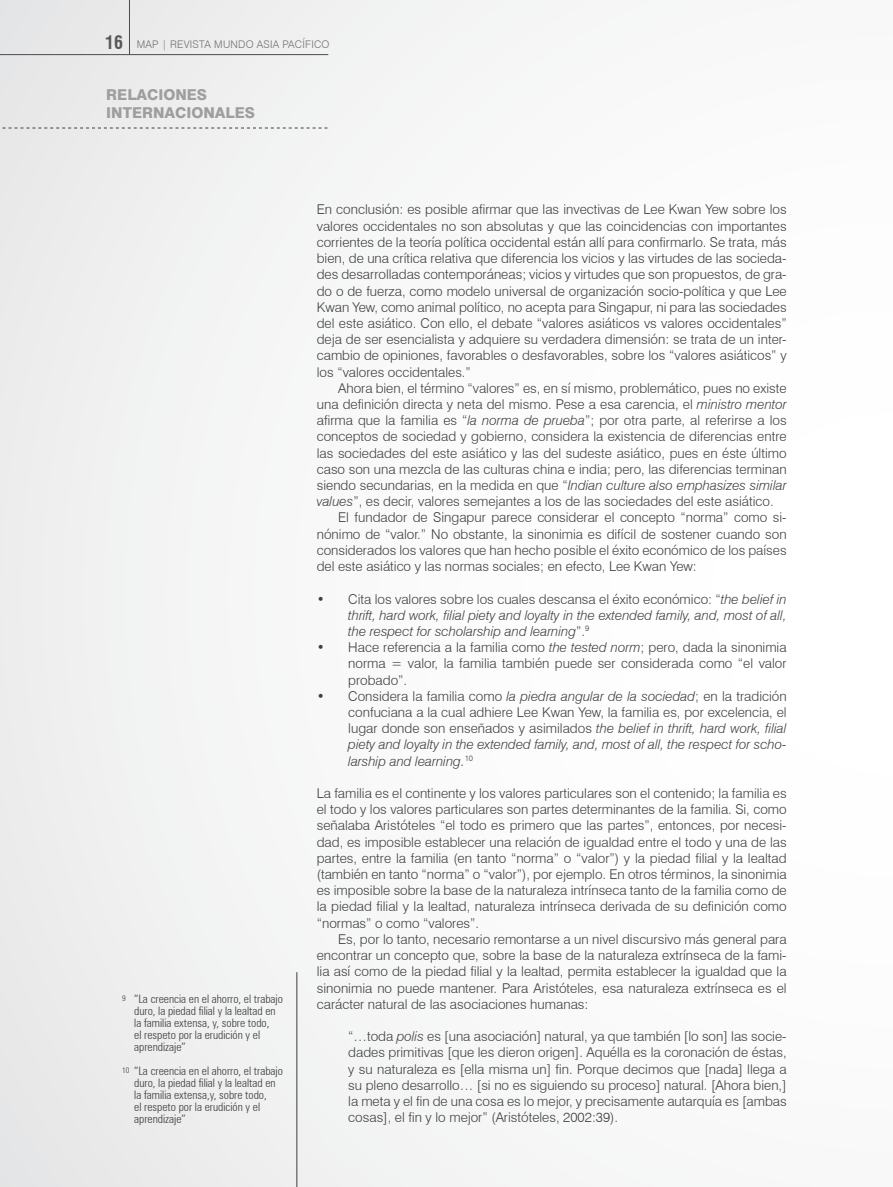
<style>
.page{position:relative;width:893px;height:1187px;background:#fff}
.page>*{position:absolute;margin:0;border:0;box-sizing:border-box;transform-origin:0 0}
.t1{font:800 15px/18px "Swiss 721 BT";color:#9c9e9f}
.t2{font:300 13.5px/16.2px "Swiss 721 BT";color:#3e3d40;text-align:justify}
.t3{font:italic 300 13.5px/16.2px "Swiss 721 BT";color:#3e3d40;text-align:justify}
.t4{font:300 condensed 11.7px/12px "Zurich BT";color:#3e3d40}
.t5{font:300 10.5px "Swiss 721 BT";letter-spacing:.02em;color:#707172}
.s1{font-weight:700;font-stretch:condensed;font-size:18px;color:#58585a}
.s2{font-size:7.8px}
.s3{font-style:italic}
.s4{font-style:normal}
</style>
<div class="page">
<div style="left:0;top:0;width:893px;height:1186px;background:#f8f8f8"></div>
<hr style="left:0;top:54px;width:328px;height:1px;background:#4b4b4d">
<hr style="left:129px;top:0;width:1px;height:55px;background:#4b4b4d">
<hr style="left:297px;top:972px;width:1px;height:214px;background:#3e3d40">
<svg style="left:0;top:128px;width:327px;height:1px"></svg>
<p class="t5" style="left:105px;top:38px;width:226px"><span class="s1">16</span> MAP | REVISTA MUNDO ASIA PACÍFICO</p>
<p class="t1" style="left:106px;top:85px;width:150px">RELACIONES<br>INTERNACIONALES</p>
<p class="t4" style="left:134px;top:992px;width:150px;text-indent:-12px"><span class="s2">9</span> “La creencia en el ahorro, el trabajo duro, la piedad filial y la lealtad en la familia extensa, y, sobre todo,<br>el respeto por la erudición y el aprendizaje”</p>
<p class="t4" style="left:134px;top:1064px;width:150px;text-indent:-12px"><span class="s2">10</span> “La creencia en el ahorro, el trabajo duro, la piedad filial y la lealtad en la familia extensa,y, sobre todo,<br>el respeto por la erudición y el aprendizaje”</p>
<p class="t2" style="left:317px;top:201px;width:471px">En conclusión: es posible afirmar que las invectivas de Lee Kwan Yew sobre los valores occidentales no son absolutas y que las coincidencias con importantes corrientes de la teoría política occidental están allí para confirmarlo. Se trata, más bien, de una crítica relativa que diferencia los vicios y las virtudes de las socieda&shy;des desarrolladas contemporáneas; vicios y virtudes que son propuestos, de gra&shy;do o de fuerza, como modelo universal de organización socio-política y que Lee Kwan Yew, como animal político, no acepta para Singapur, ni para las sociedades del este asiático. Con ello, el debate “valores asiáticos vs valores occidentales” deja de ser esencialista y adquiere su verdadera dimensión: se trata de un inter&shy;cambio de opiniones, favorables o desfavorables, sobre los “valores asiáticos” y los “valores occidentales.”</p>
<p class="t2" style="left:338px;top:380px;width:450px">Ahora bien, el término “valores” es, en sí mismo, problemático, pues no existe</p>
<p class="t2" style="left:317px;top:396px;width:471px">una definición directa y neta del mismo. Pese a esa carencia, el <span class="s3">ministro mentor</span></p>
<p class="t2" style="left:317px;top:412px;width:471px">afirma que la familia es “<span class="s3">la norma de prueba</span>”; por otra parte, al referirse a los</p>
<p class="t2" style="left:317px;top:428px;width:471px">conceptos de sociedad y gobierno, considera la existencia de diferencias entre</p>
<p class="t2" style="left:317px;top:444px;width:471px">las sociedades del este asiático y las del sudeste asiático, pues en éste último</p>
<p class="t2" style="left:317px;top:461px;width:471px">caso son una mezcla de las culturas china e india; pero, las diferencias terminan</p>
<p class="t2" style="left:317px;top:477px;width:471px">siendo secundarias, en la medida en que “<span class="s3">Indian culture also emphasizes similar</span></p>
<p class="t2" style="left:317px;top:493px;width:458px"><span class="s3">values</span>”, es decir, valores semejantes a los de las sociedades del este asiático.</p>
<p class="t2" style="left:338px;top:509px;width:450px">El fundador de Singapur parece considerar el concepto “norma” como si-</p>
<p class="t2" style="left:317px;top:525px;width:471px">nónimo de “valor.” No obstante, la sinonimia es difícil de sostener cuando son</p>
<p class="t2" style="left:317px;top:542px;width:471px">considerados los valores que han hecho posible el éxito económico de los países</p>
<p class="t2" style="left:317px;top:558px;width:381px">del este asiático y las normas sociales; en efecto, Lee Kwan Yew:</p>
<p class="t3" style="left:348px;top:590px;width:440px;text-indent:-31px"><span class="s4">• Cita los valores sobre los cuales descansa el éxito económico: “</span>the belief in thrift, hard work, filial piety and loyalty in the extended family, and, most of all, the respect for scholarship and learning<span class="s4">”.</span><sup>9</sup></p>
<p class="t2" style="left:348px;top:639px;width:440px;text-indent:-31px">• Hace referencia a la familia como <span class="s3">the tested norm</span>; pero, dada la sinonimia norma = valor, la familia también puede ser considerada como “el valor probado”.</p>
<p class="t3" style="left:348px;top:687px;width:440px;text-indent:-31px"><span class="s4">• Considera la familia como</span> la piedra angular de la sociedad<span class="s4">; en la tradición confuciana a la cual adhiere Lee Kwan Yew, la familia es, por excelencia, el lugar donde son enseñados y asimilados</span> the belief in thrift, hard work, filial piety and loyalty in the extended family, and, most of all, the respect for scho&shy;larship and learning.<sup>10</sup></p>
<p class="t2" style="left:317px;top:785px;width:471px">La familia es el continente y los valores particulares son el contenido; la familia es el todo y los valores particulares son partes determinantes de la familia. Si, como señalaba Aristóteles “el todo es primero que las partes”, entonces, por necesi&shy;dad, es imposible establecer una relación de igualdad entre el todo y una de las partes, entre la familia (en tanto “norma” o “valor”) y la piedad filial y la lealtad (también en tanto “norma” o “valor”), por ejemplo. En otros términos, la sinonimia es imposible sobre la base de la naturaleza intrínseca tanto de la familia como de la piedad filial y la lealtad, naturaleza intrínseca derivada de su definición como “normas” o como “valores”.</p>
<p class="t2" style="left:317px;top:930px;width:471px;text-indent:21px">Es, por lo tanto, necesario remontarse a un nivel discursivo más general para encontrar un concepto que, sobre la base de la naturaleza extrínseca de la fami&shy;lia así como de la piedad filial y la lealtad, permita establecer la igualdad que la sinonimia no puede mantener. Para Aristóteles, esa naturaleza extrínseca es el carácter natural de las asociaciones humanas:</p>
<p class="t2" style="left:348px;top:1028px;width:440px">“…toda <span class="s3">polis</span> es [una asociación] natural, ya que también [lo son] las socie&shy;dades primitivas [que les dieron origen]. Aquélla es la coronación de éstas, y su naturaleza es [ella misma un] fin. Porque decimos que [nada] llega a su pleno desarrollo… [si no es siguiendo su proceso] natural. [Ahora bien,] la meta y el fin de una cosa es lo mejor, y precisamente autarquía es [ambas cosas], el fin y lo mejor” (Aristóteles, 2002:39).</p>
</div>
